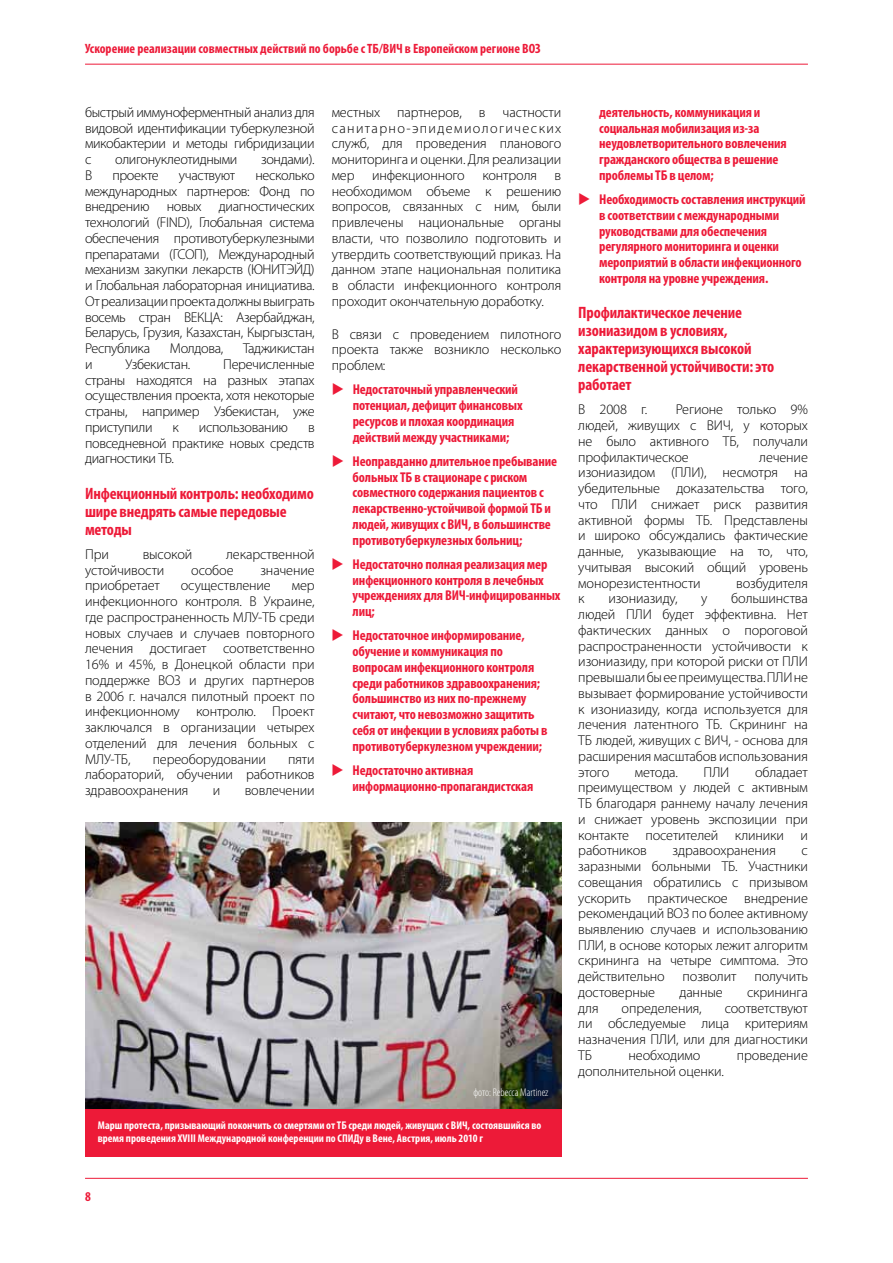
<style>
.page{position:relative;width:893px;height:1263px;background:#fff}
.page>*{position:absolute;margin:0;border:0;box-sizing:border-box;transform-origin:0 0}
.t1{font:700 condensed 16.5px/18px "Myriad Pro";letter-spacing:-.01em;color:#ed1a38}
.t2{font:300 14.25px/15.8px "Myriad Pro";letter-spacing:-.01em;color:#000;text-align:justify}
.t3{font:700 condensed 14.25px/15.8px "Myriad Pro";letter-spacing:-.01em;color:#ed1a38}
.t4{font:700 condensed 13.5px "Myriad Pro";color:#ed1a38}
.t5{font:700 condensed 11.25px/13.5px "Myriad Pro";color:#fff}
.t6{font:300 condensed 11.25px "Myriad Pro";color:#fff}
</style>
<div class="page">
<hr style="left:85px;top:64px;width:723px;height:1px;background:#ed1a38">
<hr style="left:85px;top:1178px;width:723px;height:1px;background:#ed1a38">
<img style="left:85px;top:823px;width:476px;height:286px">
<div style="left:85px;top:1109px;width:476px;height:48px;background:#ed1a38"></div>
<p class="t4" style="left:85px;top:40px;width:457px">Ускорение реализации совместных действий по борьбе с ТБ/ВИЧ в Европейском регионе ВОЗ</p>
<p class="t2" style="left:85px;top:104px;width:231px">быстрый иммуноферментный анализ для видовой идентификации туберкулезной микобактерии и методы гибридизации с</p>
<p class="t2" style="left:115px;top:151px;width:124px">олигонуклеотидными</p>
<p class="t2" style="left:261px;top:151px;width:55px">зондами).</p>
<p class="t2" style="left:85px;top:167px;width:9px">В</p>
<p class="t2" style="left:112px;top:167px;width:48px">проекте</p>
<p class="t2" style="left:179px;top:167px;width:58px">участвуют</p>
<p class="t2" style="left:85px;top:167px;width:231px;text-indent:170px">несколько международных партнеров: Фонд по внедрению новых диагностических технологий (FIND), Глобальная система обеспечения противотуберкулезными препаратами (ГСОП), Международный механизм закупки лекарств (ЮНИТЭЙД) и Глобальная лабораторная инициатива.<br>От реализации проекта должны выиграть восемь стран ВЕКЦА: Азербайджан, Беларусь, Грузия, Казахстан, Кыргызстан, Республика</p>
<p class="t2" style="left:170px;top:340px;width:55px">Молдова,</p>
<p class="t2" style="left:243px;top:340px;width:73px">Таджикистан</p>
<p class="t2" style="left:85px;top:356px;width:9px">и</p>
<p class="t2" style="left:125px;top:356px;width:66px">Узбекистан.</p>
<p class="t2" style="left:85px;top:356px;width:231px;text-indent:138px">Перечисленные страны находятся на разных этапах осуществления проекта, хотя некоторые страны, например Узбекистан, уже приступили</p>
<p class="t2" style="left:173px;top:419px;width:8px">к</p>
<p class="t2" style="left:199px;top:419px;width:91px">использованию</p>
<p class="t2" style="left:85px;top:419px;width:231px;text-indent:223px">в повседневной практике новых средств диагностики ТБ.</p>
<p class="t1" style="left:85px;top:484px;width:230px">Инфекционный контроль: необходимо шире внедрять самые передовые методы</p>
<p class="t2" style="left:85px;top:546px;width:25px">При</p>
<p class="t2" style="left:143px;top:546px;width:51px">высокой</p>
<p class="t2" style="left:226px;top:546px;width:90px">лекарственной</p>
<p class="t2" style="left:85px;top:562px;width:81px">устойчивости</p>
<p class="t2" style="left:191px;top:562px;width:44px">особое</p>
<p class="t2" style="left:260px;top:562px;width:56px">значение</p>
<p class="t2" style="left:85px;top:577px;width:76px">приобретает</p>
<p class="t2" style="left:181px;top:577px;width:92px">осуществление</p>
<p class="t2" style="left:85px;top:577px;width:231px;text-indent:207px">мер инфекционного контроля. В Украине, где распространенность МЛУ-ТБ среди новых случаев и случаев повторного лечения достигает соответственно 16% и 45%, в Донецкой области при поддержке ВОЗ и других партнеров в 2006 г. начался пилотный проект по инфекционному контролю. Проект заключался в организации четырех отделений для лечения больных с МЛУ-ТБ,</p>
<p class="t2" style="left:153px;top:751px;width:115px">переоборудовании</p>
<p class="t2" style="left:85px;top:751px;width:231px;text-indent:203px">пяти лабораторий, обучении работников здравоохранения</p>
<p class="t2" style="left:213px;top:782px;width:9px">и</p>
<p class="t2" style="left:245px;top:782px;width:71px">вовлечении</p>
<p class="t2" style="left:332px;top:104px;width:231px">местных партнеров, в частности санитарно-эпидемиологических служб, для проведения планового мониторинга и оценки. Для реализации мер инфекционного контроля в необходимом объеме к решению вопросов, связанных с ним, были привлечены национальные органы власти, что позволило подготовить и утвердить соответствующий приказ. На данном этапе национальная политика в области инфекционного контроля проходит окончательную доработку.</p>
<p class="t2" style="left:332px;top:326px;width:231px">В связи с проведением пилотного проекта также возникло несколько проблем:</p>
<p class="t3" style="left:353px;top:381px;width:172px;text-indent:-21px">◆ Недостаточный управленческий потенциал, дефицит финансовых ресурсов и плохая координация действий между участниками;</p>
<p class="t3" style="left:353px;top:453px;width:206px;text-indent:-21px">◆ Неоправданно длительное пребывание больных ТБ в стационаре с риском совместного содержания пациентов с лекарственно-устойчивой формой ТБ и людей, живущих с ВИЧ, в большинстве противотуберкулезных больниц;</p>
<p class="t3" style="left:353px;top:556px;width:209px;text-indent:-21px">◆ Недостаточно полная реализация мер инфекционного контроля в лечебных учреждениях для ВИЧ-инфицированных лиц;</p>
<p class="t3" style="left:353px;top:627px;width:197px;text-indent:-21px">◆ Недостаточное информирование, обучение и коммуникация по вопросам инфекционного контроля среди работников здравоохранения; большинство из них по-прежнему считают, что невозможно защитить себя от инфекции в условиях работы в противотуберкулезном учреждении;</p>
<p class="t3" style="left:353px;top:762px;width:182px;text-indent:-21px">◆ Недостаточно активная информационно-пропагандистская</p>
<p class="t6" style="left:473px;top:1085px;width:77px">фото: Rebecca Martinez</p>
<p class="t5" style="left:98px;top:1118px;width:445px">Марш протеста, призывающий покончить со смертями от ТБ среди людей, живущих с ВИЧ, состоявшийся во время проведения XVIII Международной конференции по СПИДу в Вене, Австрия, июль 2010 г</p>
<p class="t3" style="left:599px;top:104px;width:189px">деятельность, коммуникация и социальная мобилизация из-за неудовлетворительного вовлечения гражданского общества в решение проблемы ТБ в целом;</p>
<p class="t3" style="left:599px;top:191px;width:208px;text-indent:-21px">◆ Необходимость составления инструкций в соответствии с международными руководствами для обеспечения регулярного мониторинга и оценки мероприятий в области инфекционного контроля на уровне учреждения.</p>
<p class="t1" style="left:578px;top:303px;width:197px">Профилактическое лечение изониазидом в условиях, характеризующихся высокой лекарственной устойчивости: это работает</p>
<p class="t2" style="left:578px;top:401px;width:71px">В 2008 г.</p>
<p class="t2" style="left:578px;top:401px;width:231px;text-indent:97px">Регионе только 9% людей, живущих с ВИЧ, у которых не было активного ТБ, получали профилактическое</p>
<p class="t2" style="left:578px;top:449px;width:231px;text-indent:181px">лечение изониазидом (ПЛИ), несмотря на убедительные доказательства того, что ПЛИ снижает риск развития активной формы ТБ. Представлены и широко обсуждались фактические данные, указывающие на то, что, учитывая высокий общий уровень монорезистентности</p>
<p class="t2" style="left:736px;top:575px;width:73px">возбудителя</p>
<p class="t2" style="left:578px;top:590px;width:231px;text-indent:153px">большинства людей ПЛИ будет эффективна. Нет фактических данных о пороговой распространенности устойчивости к изониазиду, при которой риски от ПЛИ превышали бы ее преимущества. ПЛИ не вызывает формирование устойчивости к изониазиду, когда используется для лечения латентного ТБ. Скрининг на ТБ людей, живущих с ВИЧ, - основа для расширения масштабов использования этого</p>
<p class="t2" style="left:578px;top:590px;width:8px">к</p>
<p class="t2" style="left:608px;top:590px;width:71px">изониазиду,</p>
<p class="t2" style="left:701px;top:590px;width:8px">у</p>
<p class="t2" style="left:578px;top:764px;width:231px;text-indent:177px">обладает преимуществом у людей с активным ТБ благодаря раннему началу лечения и снижает уровень экспозиции при контакте посетителей клиники и работников</p>
<p class="t2" style="left:635px;top:764px;width:45px">метода.</p>
<p class="t2" style="left:704px;top:764px;width:27px">ПЛИ</p>
<p class="t2" style="left:578px;top:842px;width:231px;text-indent:223px">с заразными больными ТБ. Участники совещания обратились с призывом ускорить практическое внедрение рекомендаций ВОЗ по более активному выявлению случаев и использованию ПЛИ, в основе которых лежит алгоритм скрининга на четыре симптома. Это действительно</p>
<p class="t2" style="left:672px;top:842px;width:105px">здравоохранения</p>
<p class="t2" style="left:683px;top:968px;width:55px">позволит</p>
<p class="t2" style="left:754px;top:968px;width:55px">получить</p>
<p class="t2" style="left:578px;top:984px;width:78px">достоверные</p>
<p class="t2" style="left:679px;top:984px;width:45px">данные</p>
<p class="t2" style="left:747px;top:984px;width:62px">скрининга</p>
<p class="t2" style="left:578px;top:1000px;width:22px">для</p>
<p class="t2" style="left:622px;top:1000px;width:82px">определения,</p>
<p class="t2" style="left:578px;top:1000px;width:231px;text-indent:146px">соответствуют ли обследуемые лица критериям назначения ПЛИ, или для диагностики ТБ</p>
<p class="t2" style="left:629px;top:1047px;width:73px">необходимо</p>
<p class="t2" style="left:737px;top:1047px;width:73px">проведение</p>
<p class="t2" style="left:578px;top:1063px;width:147px">дополнительной оценки.</p>
<p class="t4" style="left:85px;top:1188px;width:7px">8</p>
</div>
